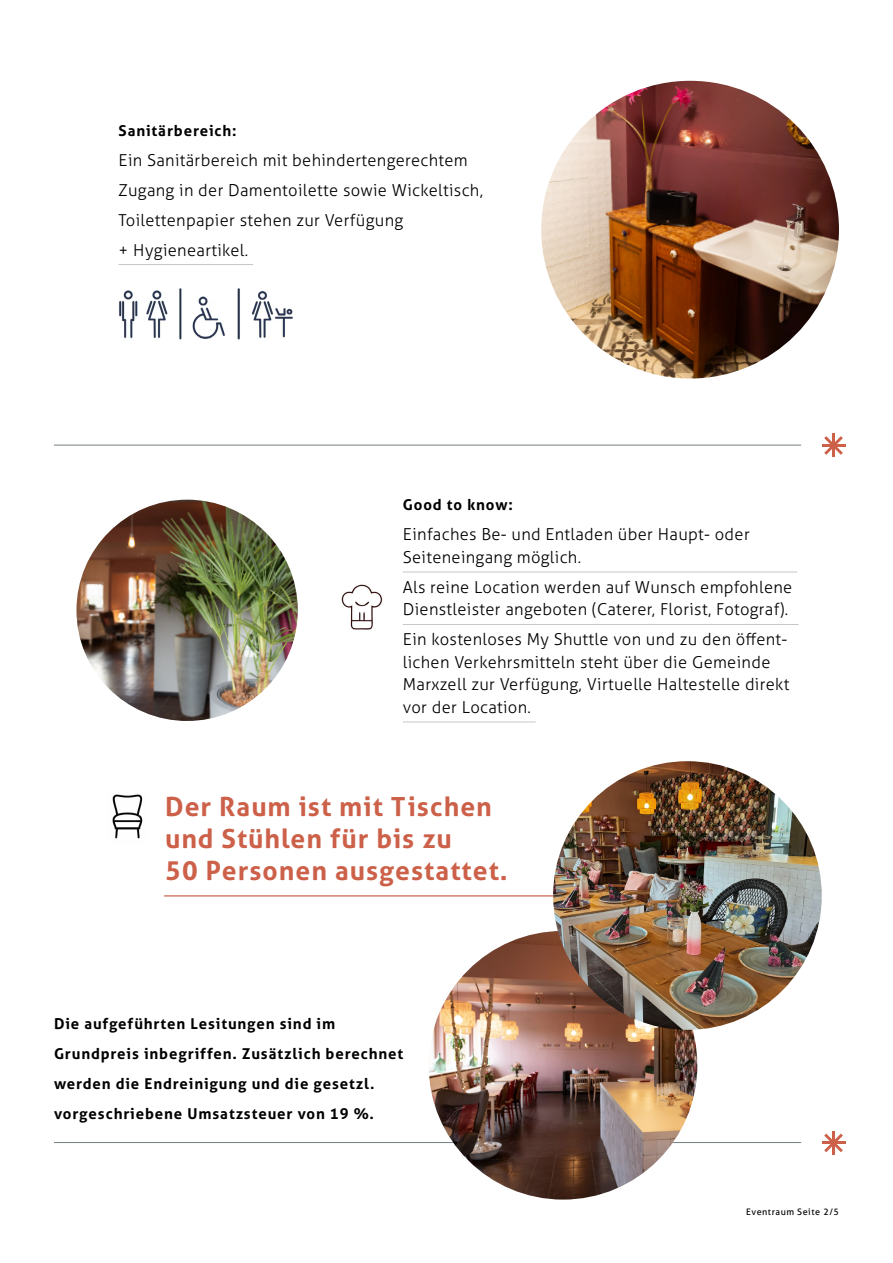
<style>
.page{position:relative;width:893px;height:1263px;background:#fff}
.page>*{position:absolute;margin:0;border:0;box-sizing:border-box;transform-origin:0 0}
.t1{font:700 26.4px/31.8px "Aller";letter-spacing:.04em;color:#cc6049}
.t2{font:300 16.5px/22.5px "Aller";letter-spacing:.02em;color:#000}
.t3{font:700 15px/30px "Aller";letter-spacing:.06em;color:#000}
.t4{font:9px "Aller";letter-spacing:.06em;color:#000}
</style>
<div class="page">
<hr style="left:832px;top:1131px;width:3px;height:24px;background:#cc6049">
<hr style="left:822px;top:1141px;width:23px;height:3px;background:#cc6049">
<svg style="left:824px;top:1133px;width:19px;height:19px"></svg>
<hr style="left:832px;top:434px;width:3px;height:23px;background:#cc6049">
<hr style="left:822px;top:444px;width:23px;height:3px;background:#cc6049">
<svg style="left:824px;top:436px;width:19px;height:19px"></svg>
<hr style="left:54px;top:1142px;width:747px;height:1px;background:#747e81">
<hr style="left:54px;top:445px;width:747px;height:1px;background:#747e81">
<img style="left:76px;top:500px;width:222px;height:221px;border-radius:111px">
<img style="left:541px;top:81px;width:298px;height:297px;border-radius:149px">
<img style="left:341px;top:584px;width:42px;height:46px">
<hr style="left:164px;top:895px;width:414px;height:1px;background:#cc6049">
<img style="left:429px;top:931px;width:268px;height:268px;border-radius:134px">
<img style="left:553px;top:761px;width:269px;height:269px;border-radius:134px">
<img style="left:112px;top:794px;width:31px;height:45px">
<hr style="left:403px;top:572px;width:394px;height:1px;background:#c6c6c6">
<hr style="left:403px;top:624px;width:396px;height:1px;background:#c6c6c6">
<hr style="left:403px;top:722px;width:133px;height:1px;background:#c6c6c6">
<hr style="left:119px;top:264px;width:134px;height:1px;background:#c6c6c6">
<img style="left:251px;top:291px;width:42px;height:47px">
<img style="left:119px;top:288px;width:121px;height:52px">
<p class="t3" style="left:119px;top:115px;width:120px">Sanitärbereich:</p>
<p class="t2" style="left:119px;top:145px;width:366px;line-height:30px">Ein Sanitärbereich mit behindertengerechtem Zugang in der Damentoilette sowie Wickeltisch, Toilettenpapier stehen zur Verfügung<br>+ Hygieneartikel.</p>
<p class="t3" style="left:403px;top:490px;width:111px">Good to know:</p>
<p class="t2" style="left:403px;top:523px;width:348px">Einfaches Be- und Entladen über Haupt- oder<br>Seiteneingang möglich.</p>
<p class="t2" style="left:403px;top:576px;width:391px">Als reine Location werden auf Wunsch empfohlene<br>Dienstleister angeboten (Caterer, Florist, Fotograf).</p>
<p class="t2" style="left:403px;top:628px;width:388px">Ein kostenloses My Shuttle von und zu den öffent&shy;lichen Verkehrsmitteln steht über die Gemeinde Marxzell zur Verfügung, Virtuelle Haltestelle direkt vor der Location.</p>
<h1 class="t1" style="left:165px;top:790px;width:344px">Der Raum ist mit Tischen und Stühlen für bis zu<br>50 Personen ausgestattet.</h1>
<p class="t3" style="left:54px;top:1008px;width:351px">Die aufgeführten Lesitungen sind im Grundpreis inbegriffen. Zusätzlich berechnet werden die Endreinigung und die gesetzl. vorgeschriebene Umsatzsteuer von 19 %.</p>
<p class="t4" style="left:746px;top:1206px;width:94px">Eventraum Seite 2/5</p>
</div>
